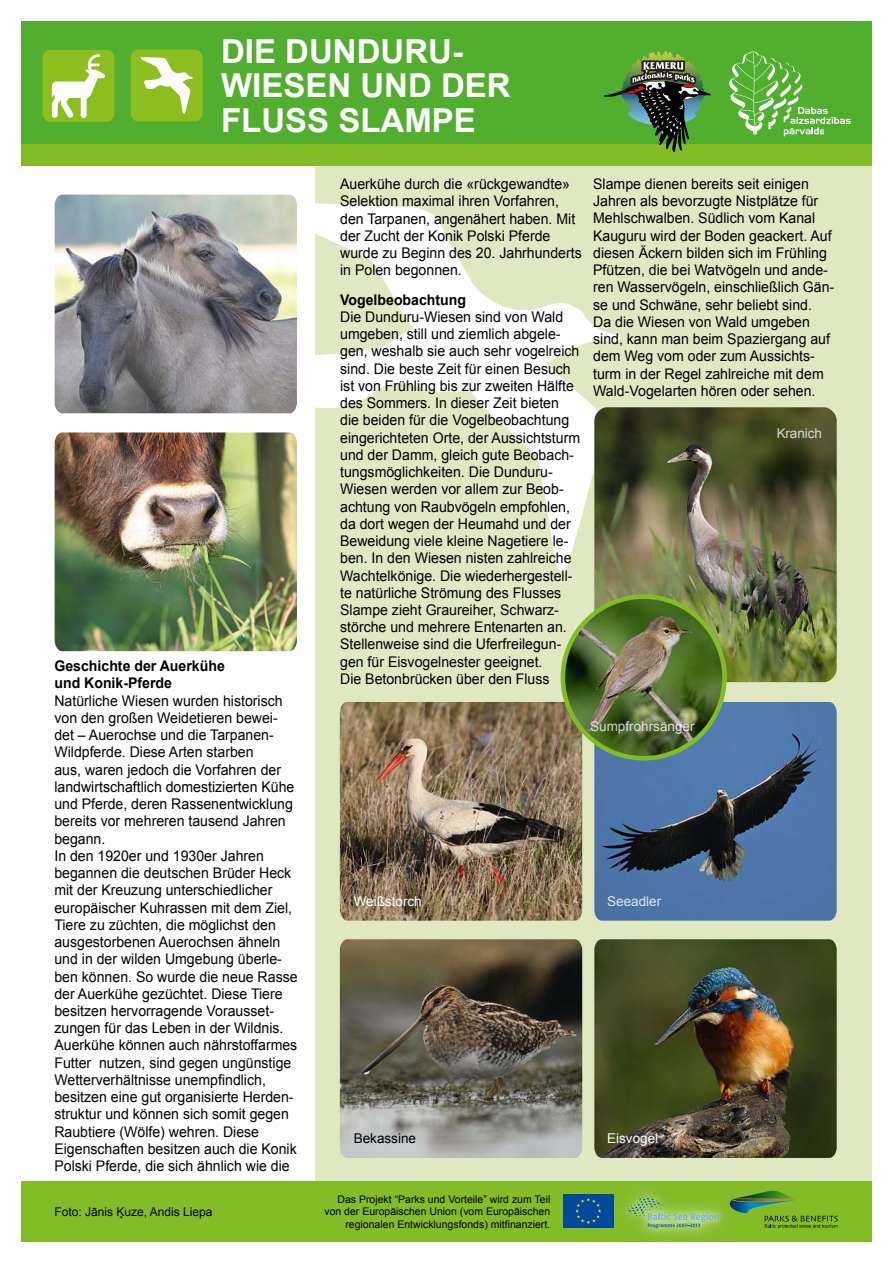
<style>
.page{position:relative;width:893px;height:1263px;background:#fff}
.page>*{position:absolute;margin:0;border:0;box-sizing:border-box;transform-origin:0 0}
.t1{font:700 33px/34.5px "Arial";color:#fff}
.t2{font:14.7px/17.2px "Arial";color:#000;scale:.96 1}
.t3{font:700 14.7px/17.2px "Arial";color:#000;scale:.96 1}
.t4{font:13.5px "Arial";color:#fff}
.t5{font:13.5px "Arial";color:#000}
.t6{font:12px "Arial";color:#000}
.t7{font:10.5px/12.6px "Arial";color:#000;text-align:right}
</style>
<div class="page">
<div style="left:21px;top:21px;width:851px;height:124px;background:#51ae2f"></div>
<div style="left:315px;top:166px;width:557px;height:1015px;background:#e0e8c2"></div>
<div style="left:21px;top:145px;width:851px;height:21px;background:#84bc27"></div>
<img style="left:55px;top:195px;width:242px;height:218px">
<img style="left:55px;top:432px;width:242px;height:219px">
<svg style="left:315px;top:203px;width:304px;height:370px"></svg>
<img style="left:594px;top:702px;width:243px;height:219px">
<img style="left:340px;top:702px;width:242px;height:219px">
<div style="left:21px;top:1181px;width:851px;height:61px;background:#84bc27"></div>
<img style="left:340px;top:939px;width:242px;height:219px">
<img style="left:594px;top:939px;width:243px;height:219px">
<img style="left:594px;top:407px;width:243px;height:275px">
<img style="left:563px;top:597px;width:161px;height:161px;border-radius:81px">
<div style="left:561px;top:594px;width:166px;height:166px;border:4px solid #84bc27;border-radius:50%"></div>
<svg style="left:745px;top:1191px;width:93px;height:37px"></svg>
<div style="left:563px;top:1194px;width:51px;height:34px;background:#00499b"></div>
<svg style="left:575px;top:1198px;width:26px;height:26px"></svg>
<svg style="left:732px;top:1196px;width:13px;height:17px"></svg>
<svg style="left:624px;top:1191px;width:108px;height:47px"></svg>
<svg style="left:627px;top:1194px;width:92px;height:34px"></svg>
<svg style="left:729px;top:51px;width:122px;height:85px"></svg>
<svg style="left:604px;top:51px;width:107px;height:102px"></svg>
<div style="left:43px;top:50px;width:71px;height:72px;background:#8bbe1e;border-radius:8px"></div>
<div style="left:131px;top:50px;width:72px;height:71px;background:#8bbe1e;border-radius:8px"></div>
<svg style="left:140px;top:57px;width:53px;height:57px"></svg>
<svg style="left:52px;top:54px;width:53px;height:64px"></svg>
<h1 class="t1" style="left:221px;top:35px;width:291px">Die Dunduru-<br>Wiesen und der<br>Fluss Slampe</h1>
<p class="t3" style="left:54px;top:658px;width:179px">Geschichte der Auerkühe und Konik-Pferde</p>
<p class="t2" style="left:54px;top:692px;width:255px">Natürliche Wiesen wurden historisch von den großen Weidetieren bewei&shy;det – Auerochse und die Tarpanen-Wildpferde. Diese Arten starben<br>aus, waren jedoch die Vorfahren der landwirtschaftlich domestizierten Kühe und Pferde, deren Rassenentwicklung bereits vor mehreren tausend Jahren begann.<br>In den 1920er und 1930er Jahren begannen die deutschen Brüder Heck mit der Kreuzung unterschiedlicher europäischer Kuhrassen mit dem Ziel, Tiere zu züchten, die möglichst den ausgestorbenen Auerochsen ähneln und in der wilden Umgebung überle&shy;ben können. So wurde die neue Rasse der Auerkühe gezüchtet. Diese Tiere besitzen hervorragende Vorausset&shy;zungen für das Leben in der Wildnis.<br>Auerkühe können auch nährstoffarmes Futter nutzen, sind gegen ungünstige Wetterverhältnisse unempfindlich, besitzen eine gut organisierte Herden&shy;struktur und können sich somit gegen Raubtiere (Wölfe) wehren. Diese Eigenschaften besitzen auch die Konik Polski Pferde, die sich ähnlich wie die</p>
<p class="t6" style="left:54px;top:1204px;width:160px">Foto: Jānis Ķuze, Andis Liepa</p>
<p class="t2" style="left:340px;top:175px;width:253px">Auerkühe durch die «rückgewandte»<br>Selektion maximal ihren Vorfahren, den Tarpanen, angenähert haben. Mit der Zucht der Konik Polski Pferde wurde zu Beginn des 20. Jahrhunderts in Polen begonnen.</p>
<p class="t3" style="left:340px;top:291px;width:133px">Vogelbeobachtung</p>
<p class="t2" style="left:340px;top:308px;width:252px">Die Dunduru-Wiesen sind von Wald umgeben, still und ziemlich abgele&shy;gen, weshalb sie auch sehr vogelreich sind. Die beste Zeit für einen Besuch ist von Frühling bis zur zweiten Hälfte des Sommers. In dieser Zeit bieten die beiden für die Vogelbeobachtung eingerichteten Orte, der Aussichtsturm und der Damm, gleich gute Beobach&shy;tungsmöglichkeiten. Die Dunduru-Wiesen werden vor allem zur Beob&shy;achtung von Raubvögeln empfohlen, da dort wegen der Heumahd und der Beweidung viele kleine Nagetiere le&shy;ben. In den Wiesen nisten zahlreiche Wachtelkönige. Die wiederhergestell&shy;te natürliche Strömung des Flusses Slampe zieht Graureiher, Schwarz&shy;störche und mehrere Entenarten an.<br>Stellenweise sind die Uferfreilegun&shy;gen für Eisvogelnester geeignet.<br>Die Betonbrücken über den Fluss</p>
<p class="t2" style="left:593px;top:175px;width:253px">Slampe dienen bereits seit einigen Jahren als bevorzugte Nistplätze für Mehlschwalben. Südlich vom Kanal Kauguru wird der Boden geackert. Auf diesen Äckern bilden sich im Frühling Pfützen, die bei Watvögeln und ande&shy;ren Wasservögeln, einschließlich Gän&shy;se und Schwäne, sehr beliebt sind.<br>Da die Wiesen von Wald umgeben sind, kann man beim Spaziergang auf dem Weg vom oder zum Aussichts&shy;turm in der Regel zahlreiche mit dem Wald-Vogelarten hören oder sehen.</p>
<p class="t4" style="left:776px;top:424px;width:47px">Kranich</p>
<p class="t4" style="left:590px;top:718px;width:106px">Sumpfrohrsänger</p>
<p class="t4" style="left:354px;top:892px;width:70px">Weißstorch</p>
<p class="t4" style="left:607px;top:892px;width:56px">Seeadler</p>
<p class="t5" style="left:354px;top:1129px;width:64px">Bekassine</p>
<p class="t4" style="left:607px;top:1129px;width:53px">Eisvogel</p>
<p class="t7" style="left:324px;top:1193px;width:227px">Das Projekt “Parks und Vorteile” wird zum Teil von der Europäischen Union (vom Europäischen regionalen Entwicklungsfonds) mitfinanziert.</p>
</div>
